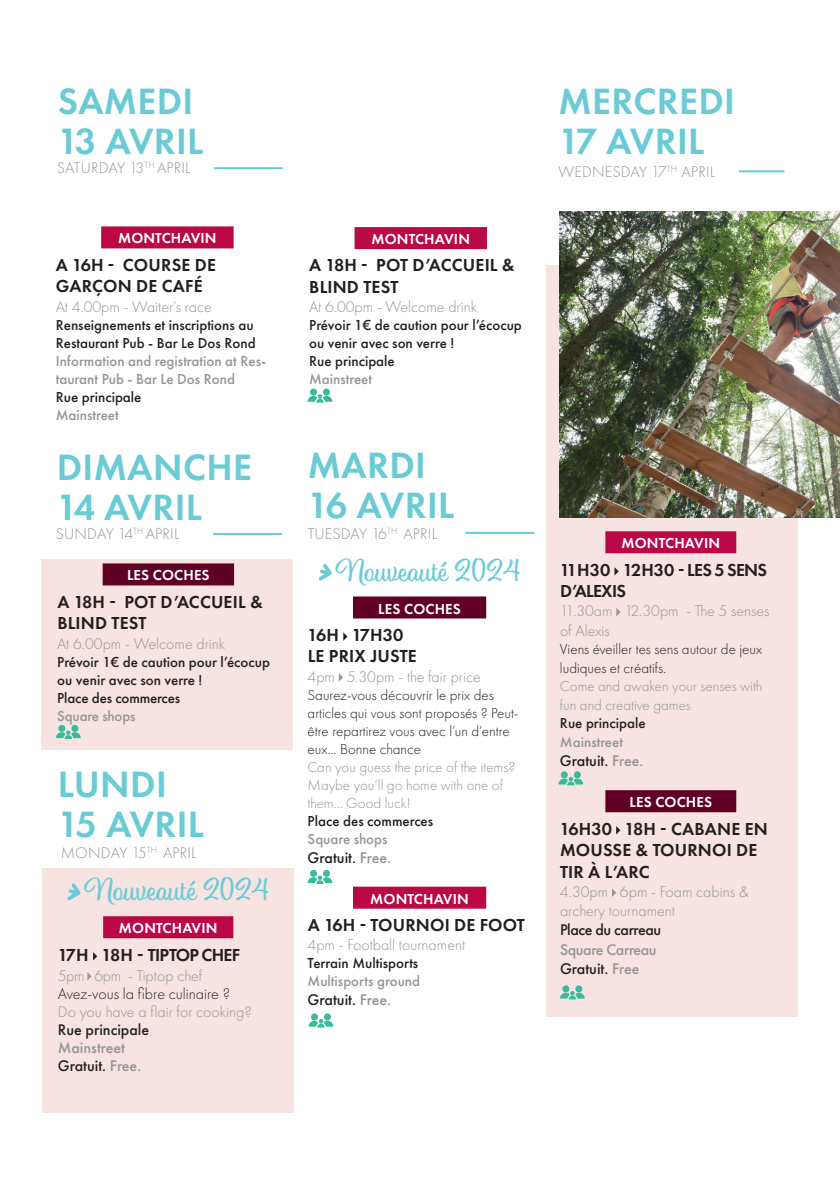
<style>
.page{position:relative;width:840px;height:1191px;background:#fff}
.page>*{position:absolute;margin:0;border:0;box-sizing:border-box;transform-origin:0 0}
.t1{font:600 38px/40px "Futura PT";letter-spacing:.01em;color:#6acbd6}
.t2{font:30px "Eds Market Upright Script";color:#6acbd6}
.t3{font:600 18px/21.6px "Futura PT";letter-spacing:.01em;color:#231f20}
.t4{font:600 18px/21.6px "Futura PT";letter-spacing:-.04em;color:#231f20}
.t5{font:300 16px/19.2px "Futura PT";color:#939598}
.t6{font:500 16px "Futura PT";color:#231f20}
.t7{font:300 16px "Futura PT";color:#231f20}
.t8{font:500 16px/19.2px "Futura PT";letter-spacing:-.025em;color:#939598}
.t9{font:500 16px/18px "Futura PT";color:#939598}
.t10{font:500 16px "Futura PT";letter-spacing:-.025em;color:#231f20}
.t11{font:500 15px/18px "Futura PT";color:#231f20}
.t12{font:300 15px/18px "Futura PT";color:#231f20}
.t13{font:500 15px/18px "Futura PT";color:#939598}
.t14{font:300 15px/18px "Futura PT";color:#939598}
.t15{font:600 15px "Futura PT";letter-spacing:.01em;color:#fff}
.s1{color:#231f20}
.s2{color:#939598}
</style>
<div class="page">
<div style="left:42px;top:559px;width:251px;height:190px;background:#f7e3e1"></div>
<hr style="left:738px;top:170px;width:46px;height:2px;background:#6acbd6">
<div style="left:43px;top:869px;width:251px;height:244px;background:#f7e3e1"></div>
<div style="left:545px;top:265px;width:252px;height:751px;background:#f7e3e1"></div>
<div style="left:103px;top:563px;width:131px;height:22px;background:#600025"></div>
<div style="left:605px;top:531px;width:130px;height:22px;background:#ba0745"></div>
<div style="left:605px;top:790px;width:130px;height:22px;background:#600025"></div>
<svg style="left:614px;top:567px;width:4px;height:8px"></svg>
<svg style="left:616px;top:608px;width:4px;height:8px"></svg>
<svg style="left:616px;top:826px;width:4px;height:8px"></svg>
<svg style="left:612px;top:888px;width:4px;height:9px"></svg>
<div style="left:71px;top:725px;width:7px;height:7px;background:#36bc9b;border-radius:50%"></div>
<div style="left:58px;top:725px;width:7px;height:7px;background:#36bc9b;border-radius:50%"></div>
<svg style="left:56px;top:730px;width:25px;height:9px"></svg>
<div style="left:323px;top:388px;width:7px;height:7px;background:#36bc9b;border-radius:50%"></div>
<div style="left:310px;top:388px;width:7px;height:7px;background:#36bc9b;border-radius:50%"></div>
<svg style="left:307px;top:394px;width:25px;height:8px"></svg>
<div style="left:323px;top:870px;width:7px;height:7px;background:#36bc9b;border-radius:50%"></div>
<div style="left:310px;top:870px;width:7px;height:7px;background:#36bc9b;border-radius:50%"></div>
<svg style="left:307px;top:875px;width:25px;height:9px"></svg>
<div style="left:354px;top:227px;width:132px;height:22px;background:#ba0745"></div>
<div style="left:101px;top:226px;width:132px;height:22px;background:#ba0745"></div>
<div style="left:575px;top:985px;width:7px;height:7px;background:#36bc9b;border-radius:50%"></div>
<div style="left:562px;top:985px;width:7px;height:7px;background:#36bc9b;border-radius:50%"></div>
<svg style="left:560px;top:991px;width:24px;height:8px"></svg>
<div style="left:573px;top:771px;width:7px;height:7px;background:#36bc9b;border-radius:50%"></div>
<div style="left:560px;top:771px;width:7px;height:7px;background:#36bc9b;border-radius:50%"></div>
<svg style="left:558px;top:777px;width:26px;height:8px"></svg>
<div style="left:324px;top:1013px;width:7px;height:7px;background:#36bc9b;border-radius:50%"></div>
<div style="left:311px;top:1013px;width:7px;height:7px;background:#36bc9b;border-radius:50%"></div>
<svg style="left:308px;top:1019px;width:25px;height:8px"></svg>
<hr style="left:465px;top:532px;width:69px;height:2px;background:#6acbd6">
<hr style="left:213px;top:533px;width:69px;height:2px;background:#6acbd6">
<hr style="left:214px;top:167px;width:69px;height:2px;background:#6acbd6">
<img style="left:559px;top:211px;width:280px;height:307px">
<svg style="left:67px;top:883px;width:14px;height:17px"></svg>
<div style="left:103px;top:916px;width:130px;height:22px;background:#ba0745"></div>
<svg style="left:93px;top:952px;width:4px;height:8px"></svg>
<svg style="left:87px;top:972px;width:5px;height:8px"></svg>
<svg style="left:319px;top:563px;width:13px;height:18px"></svg>
<div style="left:353px;top:596px;width:133px;height:22px;background:#600025"></div>
<div style="left:353px;top:886px;width:133px;height:22px;background:#ba0745"></div>
<svg style="left:343px;top:632px;width:4px;height:9px"></svg>
<svg style="left:338px;top:673px;width:5px;height:8px"></svg>
<h1 class="t1" style="left:57px;top:81px;width:147px">SAMEDI<br>13 AVRIL</h1>
<p class="t5" style="left:57px;top:158px;width:135px">SATURDAY 13<sup>TH</sup> APRIL</p>
<p class="t15" style="left:118px;top:229px;width:100px">MONTCHAVIN</p>
<p class="t3" style="left:56px;top:254px;width:161px">A 16H - COURSE DE<br>GARÇON DE CAFÉ</p>
<p class="t5" style="left:56px;top:297px;width:158px">At 4.00pm - Waiter’s race</p>
<p class="t11" style="left:56px;top:315px;width:201px">Renseignements et inscriptions au<br>Restaurant Pub - Bar Le Dos Rond</p>
<p class="t13" style="left:56px;top:351px;width:212px">Information and registration at Res&shy;taurant Pub - Bar Le Dos Rond</p>
<p class="t11" style="left:56px;top:387px;width:87px">Rue principale</p>
<p class="t13" style="left:56px;top:405px;width:64px">Mainstreet</p>
<h1 class="t1" style="left:57px;top:447px;width:197px">DIMANCHE<br>14 AVRIL</h1>
<p class="t5" style="left:56px;top:524px;width:125px">SUNDAY 14<sup>TH</sup> APRIL</p>
<p class="t15" style="left:127px;top:566px;width:84px">LES COCHES</p>
<p class="t3" style="left:57px;top:591px;width:207px">A 18H - POT D’ACCUEIL &amp;<br>BLIND TEST</p>
<p class="t5" style="left:57px;top:634px;width:169px">At 6.00pm - Welcome drink</p>
<p class="t11" style="left:57px;top:652px;width:214px">Prévoir 1€ de caution pour l’écocup ou venir avec son verre !<br>Place des commerces</p>
<p class="t13" style="left:57px;top:706px;width:80px">Square shops</p>
<h1 class="t1" style="left:58px;top:764px;width:148px">LUNDI<br>15 AVRIL</h1>
<p class="t5" style="left:61px;top:843px;width:137px">MONDAY 15<sup>TH</sup> APRIL</p>
<h2 class="t2" style="left:84px;top:872px;width:186px">Nouveauté 2024</h2>
<p class="t15" style="left:119px;top:918px;width:100px">MONTCHAVIN</p>
<p class="t4" style="left:58px;top:943px;width:184px">17H 18H - TIPTOP CHEF</p>
<p class="t5" style="left:58px;top:965px;width:146px">5pm 6pm - Tiptop chef</p>
<p class="t7" style="left:58px;top:984px;width:174px">Avez-vous la fibre culinaire ?</p>
<p class="t5" style="left:58px;top:1001px;width:195px">Do you have a flair for cooking?</p>
<p class="t6" style="left:58px;top:1019px;width:93px">Rue principale</p>
<p class="t9" style="left:58px;top:1038px;width:85px">Mainstreet<br><span class="s1">Gratuit.</span> Free.</p>
<p class="t15" style="left:371px;top:230px;width:100px">MONTCHAVIN</p>
<p class="t3" style="left:309px;top:254px;width:207px">A 18H - POT D’ACCUEIL &amp;<br>BLIND TEST</p>
<p class="t5" style="left:309px;top:297px;width:169px">At 6.00pm - Welcome drink</p>
<p class="t11" style="left:309px;top:316px;width:214px">Prévoir 1€ de caution pour l’écocup ou venir avec son verre !<br>Rue principale</p>
<p class="t13" style="left:309px;top:370px;width:64px">Mainstreet</p>
<h1 class="t1" style="left:307px;top:445px;width:148px">MARDI<br>16 AVRIL</h1>
<p class="t5" style="left:307px;top:524px;width:131px">TUESDAY 16<sup>TH</sup> APRIL</p>
<h2 class="t2" style="left:335px;top:552px;width:186px">Nouveauté 2024</h2>
<p class="t15" style="left:378px;top:599px;width:84px">LES COCHES</p>
<p class="t3" style="left:307px;top:624px;width:111px">16H 17H30<br>LE PRIX JUSTE</p>
<p class="t5" style="left:307px;top:667px;width:175px">4pm 5.30pm - the fair price</p>
<p class="t12" style="left:307px;top:685px;width:212px">Saurez-vous découvrir le prix des articles qui vous sont proposés ? Peut&shy;être repartirez vous avec l’un d’entre eux… Bonne chance</p>
<p class="t14" style="left:307px;top:757px;width:209px">Can you guess the price of the items?<br>Maybe you’ll go home with one of them... Good luck!</p>
<p class="t11" style="left:307px;top:811px;width:127px">Place des commerces</p>
<p class="t13" style="left:307px;top:829px;width:81px">Square shops</p>
<p class="t6" style="left:307px;top:848px;width:85px">Gratuit. <span class="s2">Free.</span></p>
<p class="t15" style="left:370px;top:889px;width:100px">MONTCHAVIN</p>
<p class="t3" style="left:307px;top:914px;width:218px">A 16H - TOURNOI DE FOOT</p>
<p class="t5" style="left:307px;top:935px;width:159px">4pm - Football tournament</p>
<p class="t11" style="left:307px;top:954px;width:112px">Terrain Multisports</p>
<p class="t13" style="left:307px;top:972px;width:114px">Multisports ground</p>
<p class="t6" style="left:307px;top:990px;width:85px">Gratuit. <span class="s2">Free.</span></p>
<h1 class="t1" style="left:558px;top:81px;width:178px">MERCREDI<br>17 AVRIL</h1>
<p class="t5" style="left:558px;top:162px;width:158px">WEDNESDAY 17<sup>TH</sup> APRIL</p>
<p class="t15" style="left:621px;top:534px;width:100px">MONTCHAVIN</p>
<p class="t4" style="left:559px;top:558px;width:208px">11H30 12H30 - LES 5 SENS<br>D’ALEXIS</p>
<p class="t5" style="left:559px;top:601px;width:211px">11.30am 12.30pm - The 5 senses of Alexis</p>
<p class="t12" style="left:559px;top:639px;width:203px;line-height:19.2px">Viens éveiller tes sens autour de jeux ludiques et créatifs.</p>
<p class="t14" style="left:559px;top:676px;width:204px;line-height:19.2px">Come and awaken your senses with fun and creative games</p>
<p class="t11" style="left:559px;top:714px;width:87px">Rue principale</p>
<p class="t13" style="left:559px;top:733px;width:64px">Mainstreet</p>
<p class="t6" style="left:559px;top:751px;width:85px">Gratuit. <span class="s2">Free.</span></p>
<p class="t15" style="left:629px;top:793px;width:84px">LES COCHES</p>
<p class="t3" style="left:559px;top:817px;width:209px">16H30 18H - CABANE EN<br>MOUSSE &amp; TOURNOI DE<br>TIR À L’ARC</p>
<p class="t5" style="left:559px;top:882px;width:190px">4.30pm 6pm - Foam cabins &amp; archery tournament</p>
<p class="t10" style="left:559px;top:920px;width:103px">Place du carreau</p>
<p class="t8" style="left:559px;top:939px;width:98px">Square Carreau<br><span class="s1">Gratuit.</span> Free</p>
</div>
